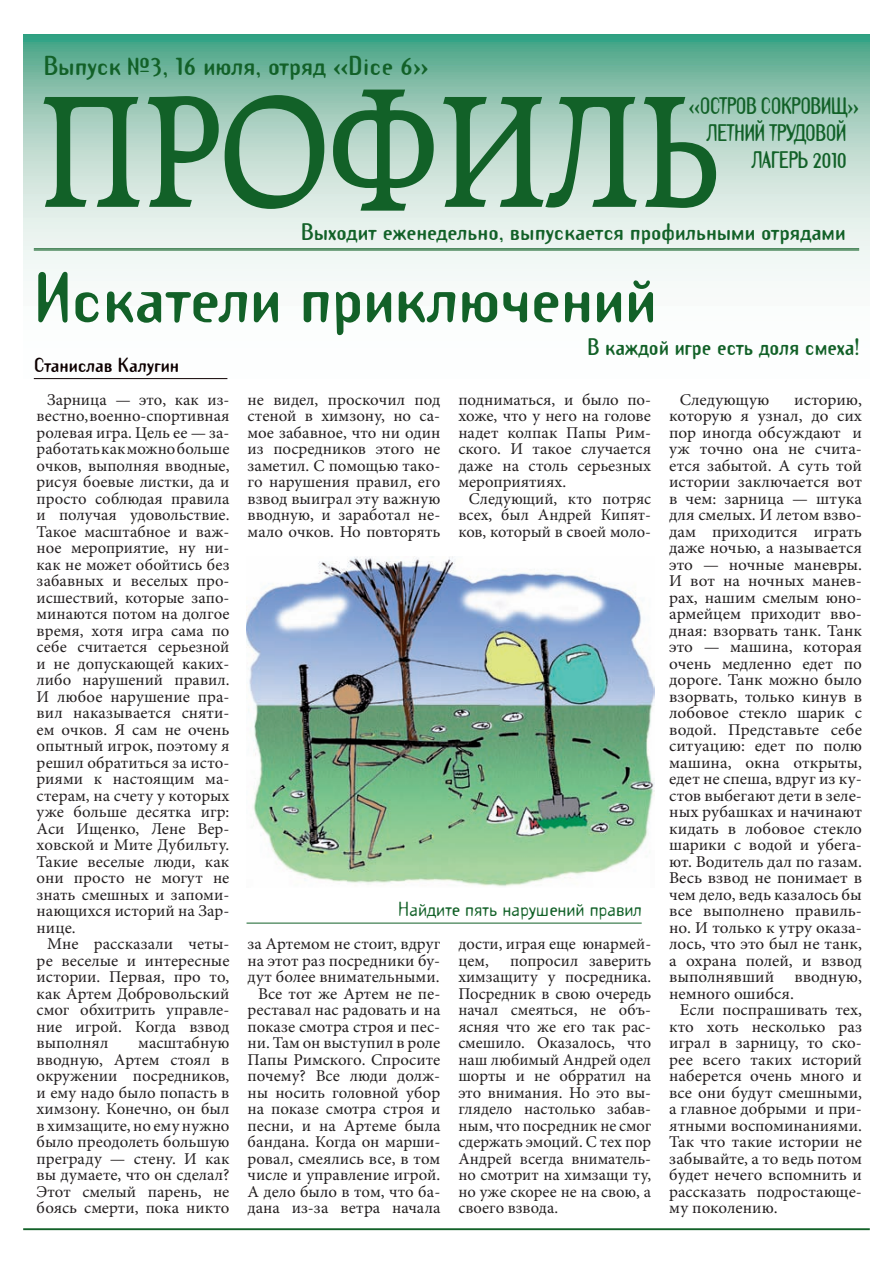
<style>
.page{position:relative;width:893px;height:1263px;background:#fff}
.page>*{position:absolute;margin:0;border:0;box-sizing:border-box;transform-origin:0 0}
.t1{font:172.5px "Raleigh C Md BT";color:#126128;scale:.9 1}
.t2{font:63px "Template Gothic C Bold";color:#126128}
.t3{font:24px "Template Gothic C Bold";color:#126128}
.t4{font:21px "Template Gothic C Bold";letter-spacing:-.015em;color:#126128}
.t5{font:21px "Template Gothic C Bold";letter-spacing:-.015em;color:#126128;scale:.85 1}
.t6{font:21px "Template Gothic C Bold";letter-spacing:-.015em;color:#126128;scale:.95 1}
.t7{font:18px "Template Gothic C";color:#126128}
.t8{font:18px "Template Gothic C Bold";color:#0d0000}
.t9{font:16.5px/16.5px "Minion Pro";color:#231f20;text-align:justify}
.t10{font:16.5px/16.5px "Minion Pro";color:#231f20;text-align:justify;scale:1.04 1}
</style>
<div class="page">
<hr style="left:23px;top:1228px;width:846px;height:2px;background:#126128">
<svg style="left:23px;top:34px;width:846px;height:346px"></svg>
<hr style="left:34px;top:248px;width:825px;height:1px;background:#126128">
<hr style="left:34px;top:250px;width:825px;height:1px;background:#126128">
<img style="left:246px;top:556px;width:408px;height:331px">
<hr style="left:246px;top:923px;width:395px;height:1px;background:#126128">
<hr style="left:34px;top:378px;width:193px;height:1px;background:#0d0000">
<h3 class="t3" style="left:44px;top:56px;width:386px">Выпуск №3, 16 июля, отряд «Dice 6»</h3>
<h3 class="t3" style="left:45px;top:59px;width:463px">ВЫПУСК №1, 6 ИЮЛЯ, ОТРЯД «КОМИССАР»</h3>
<h1 class="t1" style="left:39px;top:78px;width:760px">ПРОФИЛЬ</h1>
<p class="t5" style="left:688px;top:97px;width:202px">«ОСТРОВ СОКРОВИЩ»</p>
<p class="t5" style="left:706px;top:124px;width:167px">ЛЕТНИЙ ТРУДОВОЙ</p>
<p class="t5" style="left:751px;top:151px;width:114px">ЛАГЕРЬ 2010</p>
<p class="t4" style="left:282px;top:223px;width:545px">Выходит ежен д льно, выпускается профильными отрядами</p>
<p class="t4" style="left:301px;top:223px;width:545px">Выходит еженедельно, выпускается профильными отрядами</p>
<h2 class="t2" style="left:34px;top:271px;width:624px">Искатели приключений</h2>
<p class="t6" style="left:587px;top:338px;width:288px">В каждой игре есть доля смеха!</p>
<p class="t8" style="left:34px;top:357px;width:147px">Станислав Калугин</p>
<p class="t9" style="left:37px;top:393px;width:194px;text-indent:11px">Зарница — это, как из&shy;вестно, военно-спортивная ролевая игра. Цель ее — за&shy;работать как можно больше очков, выполняя вводные, рисуя боевые листки, да и просто соблюдая правила и получая удовольствие.<br>Такое масштабное и важ&shy;ное мероприятие, ну ни&shy;как не может обойтись без забавных и веселых про&shy;исшествий, которые запо&shy;минаются потом на долгое время, хотя игра сама по себе считается серьезной и не допускающей каких&shy;либо нарушений правил.<br>И любое нарушение пра&shy;вил наказывается сняти&shy;ем очков. Я сам не очень опытный игрок, поэтому я решил обратиться за исто&shy;риями к настоящим ма&shy;стерам, на счету у которых уже больше десятка игр:<br>Аси Ищенко, Лене Вер&shy;ховской и Мите Дубильту.<br>Такие веселые люди, как они просто не могут не знать смешных и запоми&shy;нающихся историй на Зар&shy;нице.</p>
<p class="t9" style="left:37px;top:937px;width:194px;text-indent:11px">Мне рассказали четы&shy;ре веселые и интересные истории. Первая, про то, как Артем Добровольский смог обхитрить управле&shy;ние игрой. Когда взвод выполнял</p>
<p class="t9" style="left:37px;top:1036px;width:194px;text-indent:102px">масштабную вводную, Артем стоял в окружении посредников, и ему надо было попасть в химзону. Конечно, он был в химзащите, но ему нужно было преодолеть большую преграду — стену. И как вы думаете, что он сделал?<br>Этот смелый парень, не боясь смерти, пока никто</p>
<p class="t9" style="left:247px;top:393px;width:194px">не видел, проскочил под стеной в химзону, но са&shy;мое забавное, что ни один из посредников этого не заметил. С помощью тако&shy;го нарушения правил, его взвод выиграл эту важную вводную, и заработал не&shy;мало очков. Но повторять</p>
<p class="t9" style="left:458px;top:393px;width:194px">подниматься, и было по&shy;хоже, что у него на голове надет колпак Папы Рим&shy;ского. И такое случается даже на столь серьезных мероприятиях.</p>
<p class="t9" style="left:458px;top:492px;width:194px;text-indent:11px">Следующий, кто потряс всех, был Андрей Кипят&shy;ков, который в своей моло-</p>
<p class="t7" style="left:398px;top:902px;width:245px">Найдите пять нарушений правил</p>
<p class="t9" style="left:247px;top:937px;width:194px;text-align:right">за Артемом не стоит, вдруг на этот раз посредники бу&shy;дут более внимательными.<br>Все тот же Артем не пе&shy;реставал нас радовать и на показе смотра строя и пес&shy;ни. Там он выступил в роле<br>Папы Римского. Спросите почему? Все люди долж&shy;ны носить головной убор на показе смотра строя и песни, и на Артеме была бандана. Когда он марши&shy;ровал, смеялись все, в том числе и управление игрой.<br>А дело было в том, что ба&shy;дана из-за ветра начала</p>
<p class="t9" style="left:458px;top:937px;width:194px">дости, играя еще юнармей&shy;цем,</p>
<p class="t9" style="left:458px;top:954px;width:194px;text-indent:52px">попросил заверить химзащиту у посредника.<br>Посредник в свою очередь начал смеяться, не объ&shy;ясняя что же его так рас&shy;смешило. Оказалось, что наш любимый Андрей одел шорты и не обрратил на это внимания. Но это вы&shy;глядело настолько забав&shy;ным, что посредник не смог сдержать эмоций. С тех пор Андрей всегда вниматель&shy;но смотрит на химзащи ту, но уже скорее не на свою, а своего взвода.</p>
<p class="t10" style="left:679px;top:393px;width:88px">Следующую</p>
<p class="t10" style="left:669px;top:393px;width:187px;text-indent:125px">историю, которую я узнал, до сих пор иногда обсуждают и уж точно она не счита&shy;ется забытой. А суть той истории заключается вот в чем: зарница — штука для смелых. И летом взво&shy;дам приходится играть даже ночью, а называется это — ночные маневры.<br>И вот на ночных манев&shy;рах, нашим смелым юно&shy;армейцем приходит вво&shy;дная: взорвать танк. Танк это — машина, которая очень медленно едет по дороге. Танк можно было взорвать, только кинув в лобовое стекло шарик с водой. Представьте себе ситуацию: едет по полю машина, окна открыты, едет не спеша, вдруг из ку&shy;стов выбегают дети в зеле&shy;ных рубашках и начинают кидать в лобовое стекло шарики с водой и убега&shy;ют. Водитель дал по газам.<br>Весь взвод не понимает в чем дело, ведь казалось бы все выполнено правиль&shy;но. И только к утру оказа&shy;лось, что это был не танк, а охрана полей, и взвод выполнявший вводную, немного ошибся.</p>
<p class="t9" style="left:669px;top:1003px;width:194px;text-indent:11px">Если поспрашивать тех, кто хоть несколько раз играл в зарницу, то ско&shy;рее всего таких историй наберется очень много и все они будут смешными, а главное добрыми и при&shy;ятными воспоминаниями.<br>Так что такие истории не забывайте, а то ведь потом будет нечего вспомнить и рассказать подростающе&shy;му поколению.</p>
</div>
